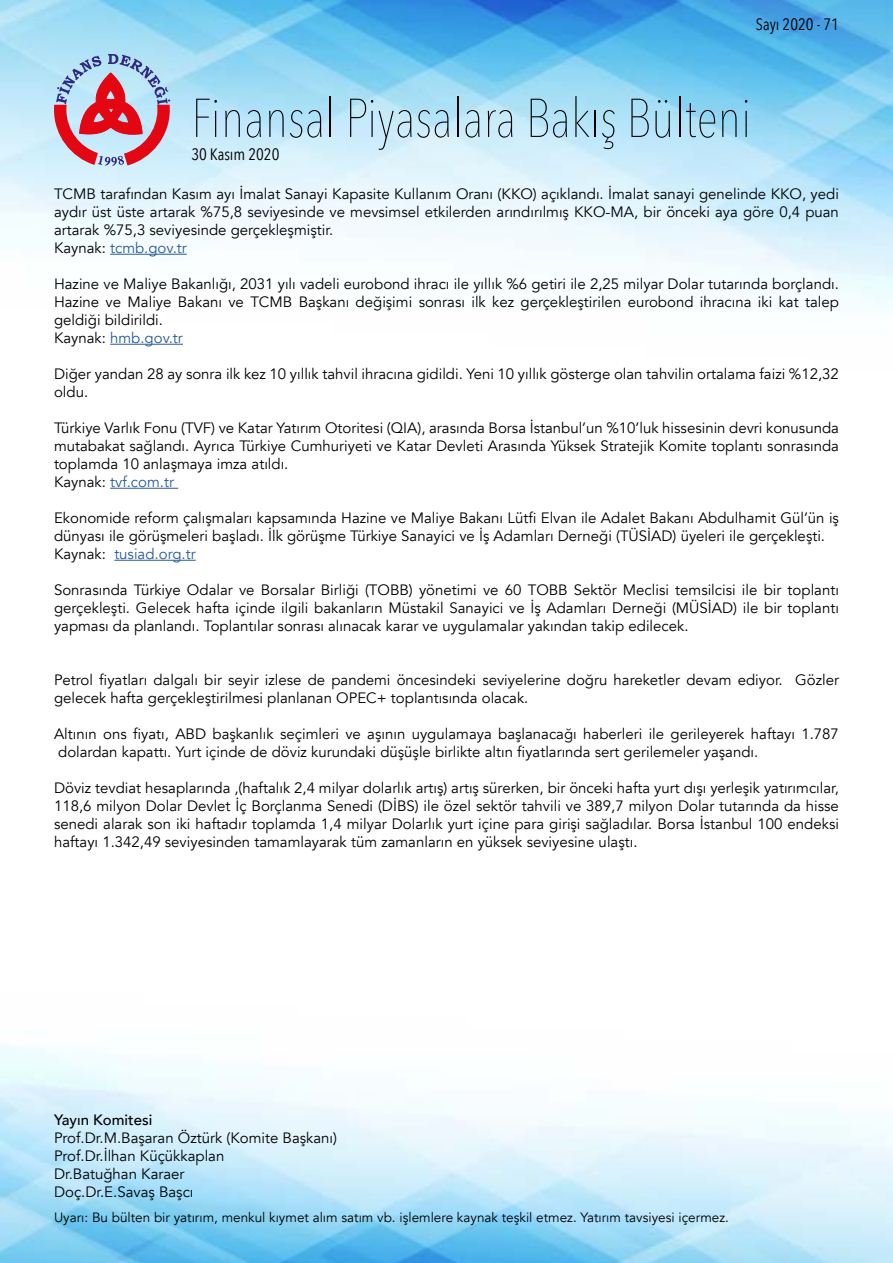
<style>
.page{position:relative;width:893px;height:1263px;background:#fff}
.page>*{position:absolute;margin:0;border:0;box-sizing:border-box;transform-origin:0 0}
.t1{font:200 54px "Avenir Next Condensed";color:#000}
.t2{font:16.5px "Avenir Next Condensed";color:#000}
.t3{font:15px/18px "Avenir";color:#000}
.t4{font:500 15px "Avenir";color:#000}
.t5{font:13.5px "Avenir";color:#000}
.s1{color:#275b9b}
</style>
<div class="page">
<img style="left:0;top:0;width:893px;height:1263px">
<svg style="left:54px;top:54px;width:116px;height:112px;background:#c198ac"></svg>
<hr style="left:110px;top:254px;width:77px;height:1px;background:#275b9b">
<hr style="left:110px;top:344px;width:73px;height:1px;background:#275b9b">
<hr style="left:110px;top:488px;width:68px;height:1px;background:#275b9b">
<hr style="left:114px;top:560px;width:82px;height:1px;background:#275b9b">
<p class="t2" style="left:756px;top:10px;width:85px">Sayı 2020 - 71</p>
<h1 class="t1" style="left:191px;top:86px;width:561px">Finansal Piyasalara Bakış Bülteni</h1>
<p class="t2" style="left:191px;top:140px;width:90px">30 Kasım 2020</p>
<p class="t3" style="left:54px;top:185px;width:786px">TCMB tarafından Kasım ayı İmalat Sanayi Kapasite Kullanım Oranı (KKO) açıklandı. İmalat sanayi genelinde KKO, yedi aydır üst üste artarak %75,8 seviyesinde ve mevsimsel etkilerden arındırılmış KKO-MA, bir önceki aya göre 0,4 puan artarak %75,3 seviyesinde gerçekleşmiştir.<br>Kaynak: <span class="s1">tcmb.gov.tr</span></p>
<p class="t3" style="left:54px;top:275px;width:786px">Hazine ve Maliye Bakanlığı, 2031 yılı vadeli eurobond ihracı ile yıllık %6 getiri ile 2,25 milyar Dolar tutarında borçlandı.<br>Hazine ve Maliye Bakanı ve TCMB Başkanı değişimi sonrası ilk kez gerçekleştirilen eurobond ihracına iki kat talep geldiği bildirildi.<br>Kaynak: <span class="s1">hmb.gov.tr</span></p>
<p class="t3" style="left:54px;top:365px;width:786px">Diğer yandan 28 ay sonra ilk kez 10 yıllık tahvil ihracına gidildi. Yeni 10 yıllık gösterge olan tahvilin ortalama faizi %12,32 oldu.</p>
<p class="t3" style="left:54px;top:419px;width:786px">Türkiye Varlık Fonu (TVF) ve Katar Yatırım Otoritesi (QIA), arasında Borsa İstanbul’un %10’luk hissesinin devri konusunda mutabakat sağlandı. Ayrıca Türkiye Cumhuriyeti ve Katar Devleti Arasında Yüksek Stratejik Komite toplantı sonrasında toplamda 10 anlaşmaya imza atıldı.<br>Kaynak: <span class="s1">tvf.com.tr</span></p>
<p class="t3" style="left:54px;top:509px;width:786px">Ekonomide reform çalışmaları kapsamında Hazine ve Maliye Bakanı Lütfi Elvan ile Adalet Bakanı Abdulhamit Gül’ün iş dünyası ile görüşmeleri başladı. İlk görüşme Türkiye Sanayici ve İş Adamları Derneği (TÜSİAD) üyeleri ile gerçekleşti.<br>Kaynak: <span class="s1">tusiad.org.tr</span></p>
<p class="t3" style="left:54px;top:581px;width:786px;text-align:justify">Sonrasında Türkiye Odalar ve Borsalar Birliği (TOBB) yönetimi ve 60 TOBB Sektör Meclisi temsilcisi ile bir toplantı gerçekleşti. Gelecek hafta içinde ilgili bakanların Müstakil Sanayici ve İş Adamları Derneği (MÜSİAD) ile bir toplantı yapması da planlandı. Toplantılar sonrası alınacak karar ve uygulamalar yakından takip edilecek.</p>
<p class="t3" style="left:54px;top:671px;width:786px">Petrol fiyatları dalgalı bir seyir izlese de pandemi öncesindeki seviyelerine doğru hareketler devam ediyor. Gözler gelecek hafta gerçekleştirilmesi planlanan OPEC+ toplantısında olacak.</p>
<p class="t3" style="left:54px;top:725px;width:786px">Altının ons fiyatı, ABD başkanlık seçimleri ve aşının uygulamaya başlanacağı haberleri ile gerileyerek haftayı 1.787 dolardan kapattı. Yurt içinde de döviz kurundaki düşüşle birlikte altın fiyatlarında sert gerilemeler yaşandı.</p>
<p class="t3" style="left:54px;top:779px;width:786px;text-align:justify">Döviz tevdiat hesaplarında ,(haftalık 2,4 milyar dolarlık artış) artış sürerken, bir önceki hafta yurt dışı yerleşik yatırımcılar, 118,6 milyon Dolar Devlet İç Borçlanma Senedi (DİBS) ile özel sektör tahvili ve 389,7 milyon Dolar tutarında da hisse senedi alarak son iki haftadır toplamda 1,4 milyar Dolarlık yurt içine para girişi sağladılar. Borsa İstanbul 100 endeksi haftayı 1.342,49 seviyesinden tamamlayarak tüm zamanların en yüksek seviyesine ulaştı.</p>
<p class="t4" style="left:54px;top:1107px;width:100px">Yayın Komitesi</p>
<p class="t3" style="left:54px;top:1129px;width:285px">Prof.Dr.M.Başaran Öztürk (Komite Başkanı)<br>Prof.Dr.İlhan Küçükkaplan<br>Dr.Batuğhan Karaer<br>Doç.Dr.E.Savaş Başcı</p>
<p class="t5" style="left:54px;top:1210px;width:676px">Uyarı: Bu bülten bir yatırım, menkul kıymet alım satım vb. işlemlere kaynak teşkil etmez. Yatırım tavsiyesi içermez.</p>
</div>
